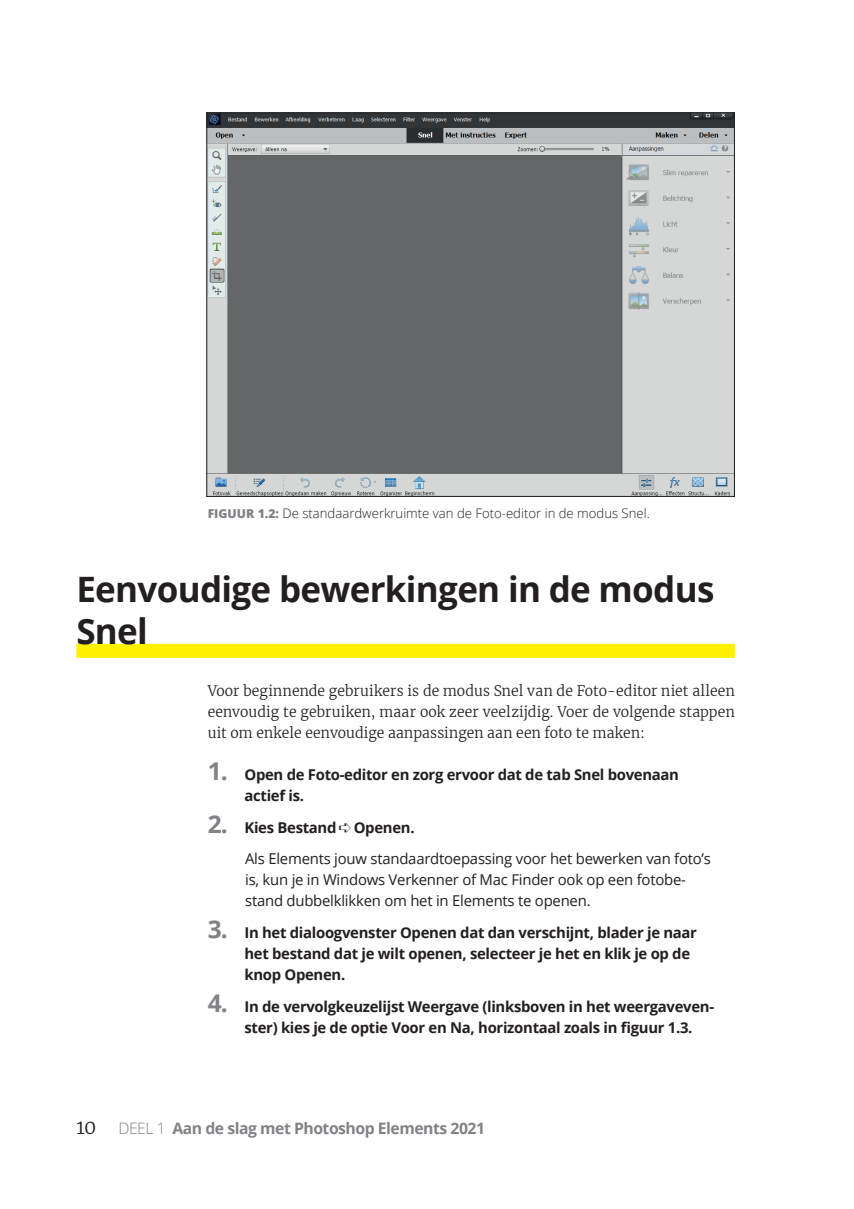
<style>
.page{position:relative;width:854px;height:1209px;background:#fff}
.page>*{position:absolute;margin:0;border:0;box-sizing:border-box;transform-origin:0 0}
.t1{font:700 35px/42px "Open Sans";letter-spacing:-.02em;color:#231f20}
.t2{font:700 15.75px "Open Sans";letter-spacing:-.03em;color:#808285}
.t3{font:700 14.88px/21px "Open Sans";letter-spacing:-.02em;color:#231f20}
.t4{font:14.88px/31.5px "Open Sans";letter-spacing:-.015em;color:#231f20}
.t5{font:300 14.35px/21px "Merriweather";letter-spacing:.01em;color:#231f20;text-align:justify}
.t6{font:300 13.12px "Open Sans";color:#231f20}
.s1{font-weight:800;font-size:12.25px;color:#808285}
.s2{font-size:24.5px;color:#808285}
.s3{font-weight:700;font-size:24.5px;color:#808285}
.s4{font-weight:700}
.s5{font-family:"Merriweather";font-weight:300;font-size:19.25px;color:#231f20}
.s6{font-weight:300}
</style>
<div class="page">
<div style="left:76px;top:644px;width:658px;height:14px;background:#fff101"></div>
<img style="left:208px;top:114px;width:524px;height:381px">
<p class="t6" style="left:208px;top:504px;width:441px"><span class="s1">FIGUUR 1.2:</span> De standaardwerkruimte van de Foto-editor in de modus Snel.</p>
<h1 class="t1" style="left:76px;top:567px;width:639px">Eenvoudige bewerkingen in de modus<br>Snel</h1>
<p class="t5" style="left:208px;top:680px;width:528px">Voor beginnende gebruikers is de modus Snel van de Foto-editor niet alleen eenvoudig te gebruiken, maar ook zeer veelzijdig. Voer de volgende stappen uit om enkele eenvoudige aanpassingen aan een foto te maken:</p>
<p class="t3" style="left:244px;top:764px;width:436px;text-indent:-37px"><span class="s2">1.</span> Open de Foto-editor en zorg ervoor dat de tab Snel bovenaan actief is.</p>
<p class="t4" style="left:245px;top:811px;width:467px;text-indent:-37px"><span class="s3">2.</span> <span class="s4">Kies Bestand</span> ➪ <span class="s4">Openen.<br></span>Als Elements jouw standaardtoepassing voor het bewerken van foto’s</p>
<p class="t4" style="left:245px;top:869px;width:442px;line-height:21px">is, kun je in Windows Verkenner of Mac Finder ook op een fotobe&shy;stand dubbelklikken om het in Elements te openen.</p>
<p class="t3" style="left:244px;top:921px;width:454px;text-indent:-37px"><span class="s2">3.</span> In het dialoogvenster Openen dat dan verschijnt, blader je naar het bestand dat je wilt openen, selecteer je het en klik je op de knop Openen.</p>
<p class="t3" style="left:244px;top:995px;width:471px;text-indent:-37px"><span class="s2">4.</span> In de vervolgkeuzelijst Weergave (linksboven in het weergaveven&shy;ster) kies je de optie Voor en Na, horizontaal zoals in figuur 1.3.</p>
<p class="t2" style="left:76px;top:1117px;width:410px"><span class="s5">10</span> <span class="s6">DEEL 1</span> Aan de slag met Photoshop Elements 2021</p>
</div>
